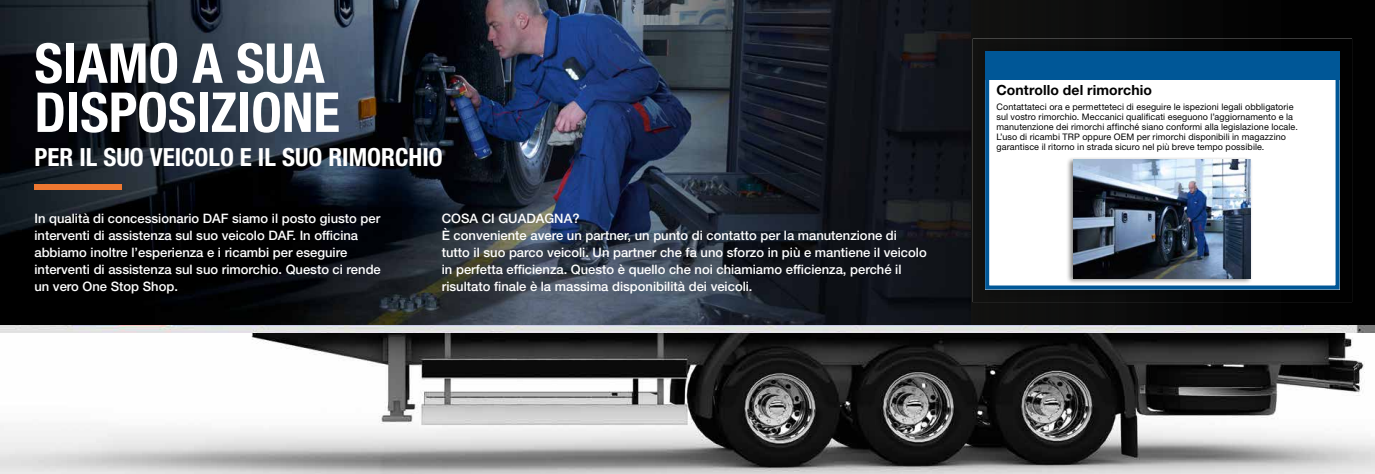
<style>
.page{position:relative;width:1375px;height:474px;background:#fff}
.page>*{position:absolute;margin:0;border:0;box-sizing:border-box;transform-origin:0 0}
.t1{font:700 condensed 55px/49px "Helvetica Neue LT Std";color:#fff}
.t2{font:700 condensed 25px "Helvetica Neue LT Std";color:#fff}
.t3{font:700 14px "Helvetica Neue LT Std";letter-spacing:.005em;color:#000}
.t4{font:500 13px/17px "Helvetica Neue LT Std";color:#fff}
.t5{font:9px/10px "Helvetica Neue LT Std";letter-spacing:.01em;color:#000}
</style>
<div class="page">
<img style="left:0;top:0;width:275px;height:325px">
<img style="left:275px;top:0;width:218px;height:292px">
<img style="left:275px;top:292px;width:218px;height:33px">
<img style="left:493px;top:0;width:882px;height:325px">
<img style="left:0;top:325px;width:1375px;height:8px">
<img style="left:0;top:333px;width:1375px;height:140px">
<img style="left:973px;top:39px;width:379px;height:263px">
<div style="left:34px;top:184px;width:88px;height:5px;background:#ef7831"></div>
<div style="left:985px;top:51px;width:354px;height:238px;background:#fff;border:4px solid #005797"></div>
<div style="left:985px;top:51px;width:354px;height:28px;background:#005797"></div>
<div style="left:1066px;top:157px;width:188px;height:127px;background:#000;opacity:.5"></div>
<img style="left:1073px;top:159px;width:178px;height:119px">
<h1 class="t1" style="left:34px;top:38px;width:307px">SIAMO A SUA<br>DISPOSIZIONE</h1>
<h2 class="t2" style="left:34px;top:142px;width:410px">PER IL SUO VEICOLO E IL SUO RIMORCHIO</h2>
<p class="t4" style="left:34px;top:209px;width:348px">In qualità di concessionario DAF siamo il posto giusto per interventi di assistenza sul suo veicolo DAF. In officina abbiamo inoltre l’esperienza e i ricambi per eseguire interventi di assistenza sul suo rimorchio. Questo ci rende un vero One Stop Shop.</p>
<p class="t4" style="left:442px;top:209px;width:486px">COSA CI GUADAGNA?<br>È conveniente avere un partner, un punto di contatto per la manutenzione di tutto il suo parco veicoli. Un partner che fa uno sforzo in più e mantiene il veicolo in perfetta efficienza. Questo è quello che noi chiamiamo efficienza, perché il risultato finale è la massima disponibilità dei veicoli.</p>
<p class="t3" style="left:996px;top:81px;width:157px">Controllo del rimorchio</p>
<p class="t5" style="left:996px;top:102px;width:303px">Contattateci ora e permetteteci di eseguire le ispezioni legali obbligatorie sul vostro rimorchio. Meccanici qualificati eseguono l’aggiornamento e la manutenzione dei rimorchi affinché siano conformi alla legislazione locale.<br>L’uso di ricambi TRP oppure OEM per rimorchi disponibili in magazzino garantisce il ritorno in strada sicuro nel più breve tempo possibile.</p>
</div>
